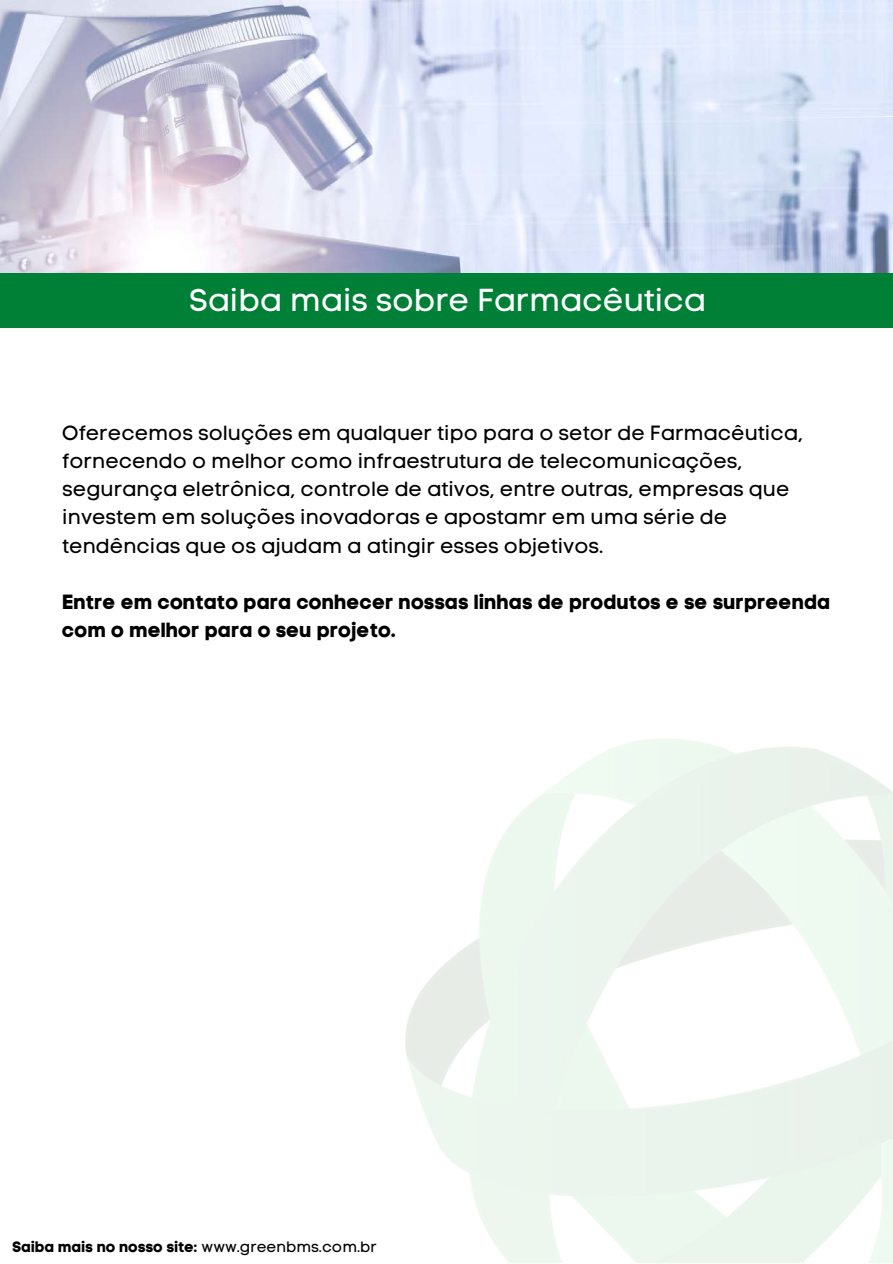
<style>
.page{position:relative;width:893px;height:1264px;background:#fff}
.page>*{position:absolute;margin:0;border:0;box-sizing:border-box;transform-origin:0 0}
.t1{font:31.5px "Code Pro Normal LC";color:#fff}
.t2{font:20.4px/28px "Code Pro Normal LC";color:#000}
.t3{font:20.4px/28px "Code Pro Bold LC";color:#000}
.t4{font:15px "Code Pro Bold LC";color:#000}
.s1{font-family:"Code Pro Normal LC"}
</style>
<div class="page">
<img style="left:0;top:0;width:892px;height:273px">
<div style="left:0;top:273px;width:892px;height:54px;background:#008037"></div>
<h1 class="t1" style="left:189px;top:281px;width:518px">Saiba mais sobre Farmacêutica</h1>
<p class="t2" style="left:62px;top:419px;width:742px">Oferecemos soluções em qualquer tipo para o setor de Farmacêutica, fornecendo o melhor como infraestrutura de telecomunicações, segurança eletrônica, controle de ativos, entre outras, empresas que investem em soluções inovadoras e apostamr em uma série de tendências que os ajudam a atingir esses objetivos.</p>
<p class="t3" style="left:62px;top:587px;width:769px">Entre em contato para conhecer nossas linhas de produtos e se surpreenda com o melhor para o seu projeto.</p>
<p class="t4" style="left:12px;top:1237px;width:366px">Saiba mais no nosso site: <span class="s1">www.greenbms.com.br</span></p>
</div>
